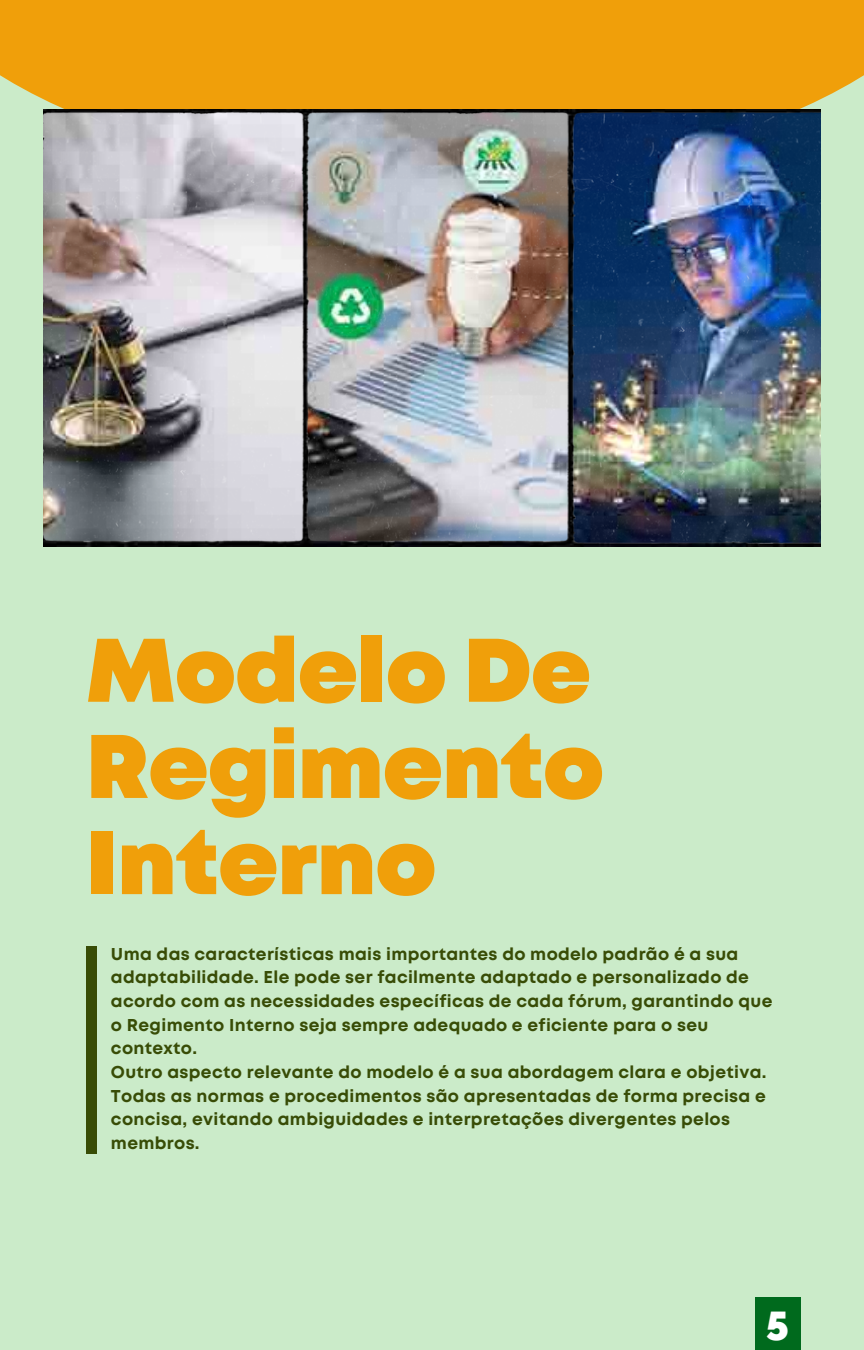
<style>
.page{position:relative;width:864px;height:1350px;background:#cbebc9}
.page>*{position:absolute;margin:0;border:0;box-sizing:border-box;transform-origin:0 0}
.t1{font:900 90px "Mont";color:#f09f0a}
.t2{font:800 40.5px "Raleway";color:#fff}
.t3{font:700 17.1px/23.6px "Mont";letter-spacing:.02em;color:#384c06}
</style>
<div class="page">
<div style="left:0;top:0;width:864px;height:179px;background:#f09f0a"></div>
<img style="left:43px;top:109px;width:778px;height:437px">
<div style="left:86px;top:946px;width:11px;height:207px;background:#384c06"></div>
<div style="left:755px;top:1297px;width:45px;height:53px;background:#006a1d"></div>
<p class="t1" style="left:86px;top:637px;width:506px">Modelo De</p>
<p class="t1" style="left:86px;top:733px;width:519px">Regimento</p>
<p class="t1" style="left:86px;top:829px;width:351px">Interno</p>
<p class="t3" style="left:111px;top:943px;width:663px">Uma das características mais importantes do modelo padrão é a sua adaptabilidade. Ele pode ser facilmente adaptado e personalizado de acordo com as necessidades específicas de cada fórum, garantindo que o Regimento Interno seja sempre adequado e eficiente para o seu contexto.</p>
<p class="t3" style="left:111px;top:1061px;width:657px">Outro aspecto relevante do modelo é a sua abordagem clara e objetiva.<br>Todas as normas e procedimentos são apresentadas de forma precisa e concisa, evitando ambiguidades e interpretações divergentes pelos membros.</p>
<p class="t2" style="left:766px;top:1297px;width:24px">5</p>
</div>
